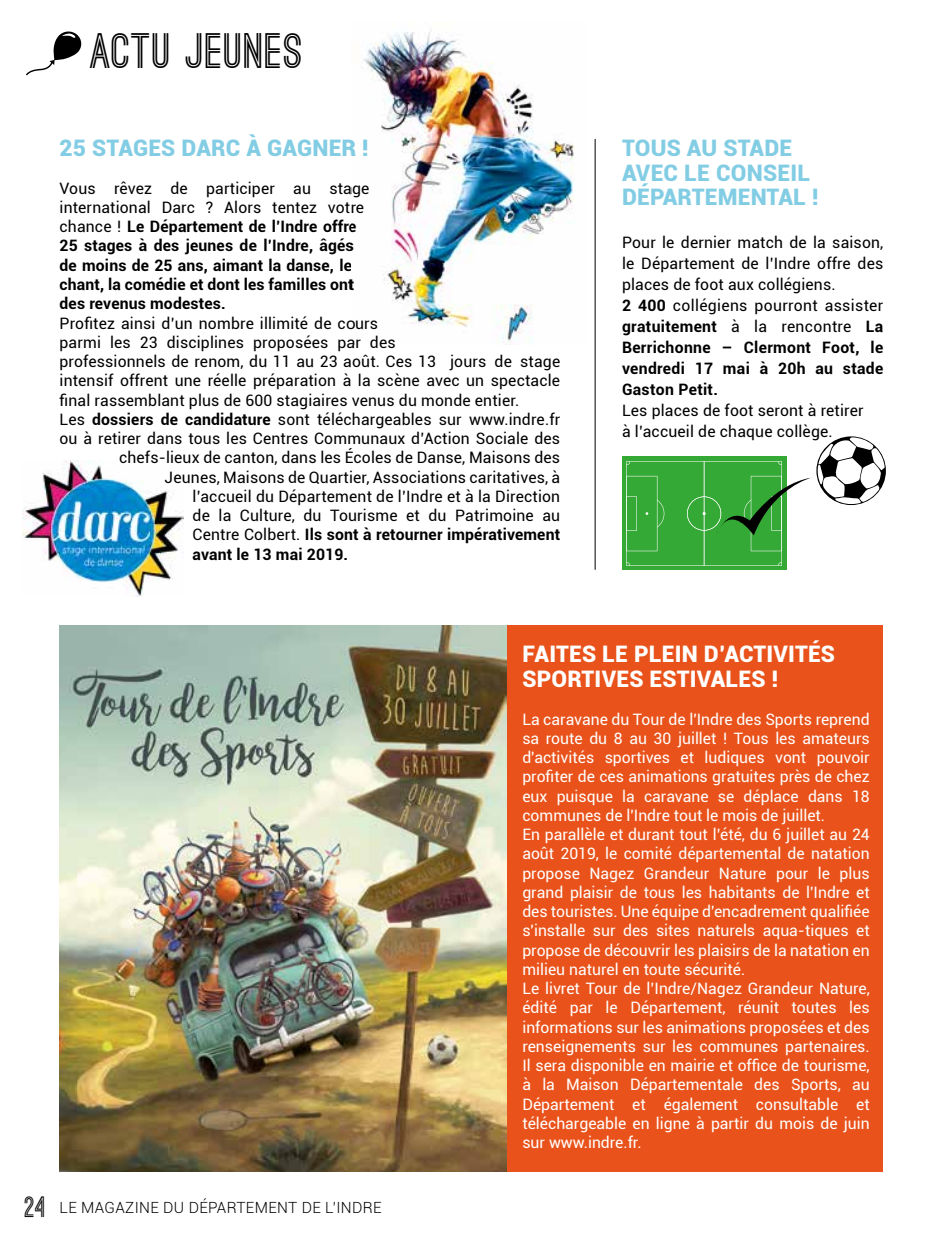
<style>
.page{position:relative;width:943px;height:1241px;background:#fff}
.page>*{position:absolute;margin:0;border:0;box-sizing:border-box;transform-origin:0 0}
.t1{font:700 47.25px "Ostrich Sans";letter-spacing:.02em;color:#000}
.t2{font:900 22.75px/24.5px "Roboto";letter-spacing:.01em;color:#82cde4}
.t3{font:900 22.75px/24.5px "Roboto";letter-spacing:.01em;color:#fff}
.t4{font:15.75px/19.2px "Roboto";color:#fff}
.t5{font:15.75px/21px "Roboto";letter-spacing:.01em;color:#000}
.t6{font:700 15.75px/19.2px "Roboto";letter-spacing:.01em;color:#000}
.t7{font:300 15.4px "Roboto";letter-spacing:.02em;color:#000}
.s1{font-weight:400}
.s2{font-weight:700}
.s3{font-family:"Ostrich Sans";font-weight:700;font-size:28px}
</style>
<div class="page">
<div style="left:60px;top:625px;width:823px;height:546px;background:#e9531b"></div>
<img style="left:60px;top:625px;width:447px;height:546px">
<img style="left:23px;top:460px;width:161px;height:136px">
<svg style="left:26px;top:31px;width:56px;height:44px"></svg>
<hr style="left:594px;top:139px;width:1px;height:430px;background:#000">
<img style="left:361px;top:32px;width:213px;height:313px">
<div style="left:621px;top:456px;width:165px;height:113px;background:#35a936"></div>
<svg style="left:817px;top:437px;width:67px;height:67px"></svg>
<svg style="left:626px;top:461px;width:185px;height:104px"></svg>
<h1 class="t1" style="left:89px;top:33px;width:215px">ACTU JEUNES</h1>
<h2 class="t2" style="left:60px;top:135px;width:310px">25 STAGES DARC À GAGNER !</h2>
<p class="t6" style="left:60px;top:178px;width:311px"><span class="s1">Vous rêvez de participer au stage international Darc ? Alors tentez votre chance !</span> Le Département de l’Indre offre 25 stages à des jeunes de l’Indre, âgés de moins de 25 ans, aimant la danse, le chant, la comédie et dont les familles ont des revenus modestes.</p>
<p class="t5" style="left:60px;top:312px;width:320px">Profitez ainsi d’un nombre illimité de cours</p>
<p class="t5" style="left:60px;top:331px;width:337px">parmi les 23 disciplines proposées par des</p>
<p class="t5" style="left:60px;top:350px;width:502px">professionnels de renom, du 11 au 23 août. Ces 13 jours de stage</p>
<p class="t5" style="left:60px;top:369px;width:502px">intensif offrent une réelle préparation à la scène avec un spectacle</p>
<p class="t5" style="left:60px;top:389px;width:461px">final rassemblant plus de 600 stagiaires venus du monde entier.</p>
<p class="t5" style="left:60px;top:408px;width:502px">Les <span class="s2">dossiers de candidature</span> sont téléchargeables sur www.indre.fr</p>
<p class="t5" style="left:60px;top:427px;width:502px">ou à retirer dans tous les Centres Communaux d’Action Sociale des</p>
<p class="t5" style="left:119px;top:446px;width:442px">chefs-lieux de canton, dans les Écoles de Danse, Maisons des</p>
<p class="t5" style="left:165px;top:466px;width:397px">Jeunes, Maisons de Quartier, Associations caritatives, à</p>
<p class="t5" style="left:193px;top:485px;width:369px">l’accueil du Département de l’Indre et à la Direction</p>
<p class="t5" style="left:193px;top:504px;width:369px">de la Culture, du Tourisme et du Patrimoine au</p>
<p class="t6" style="left:193px;top:524px;width:369px"><span class="s1">Centre Colbert.</span> Ils sont à retourner impérativement</p>
<p class="t6" style="left:193px;top:543px;width:157px">avant le 13 mai 2019.</p>
<h2 class="t2" style="left:622px;top:135px;width:198px">TOUS AU STADE<br>AVEC LE CONSEIL<br>DÉPARTEMENTAL !</h2>
<p class="t5" style="left:622px;top:231px;width:263px">Pour le dernier match de la saison, le Département de l’Indre offre des places de foot aux collégiens.<br><span class="s2">2 400</span> collégiens pourront assister <span class="s2">gratuitement</span> à la rencontre <span class="s2">La<br>Berrichonne – Clermont Foot, le vendredi 17 mai à 20h au stade<br>Gaston Petit.</span></p>
<p class="t5" style="left:622px;top:399px;width:243px">Les places de foot seront à retirer à l’accueil de chaque collège.</p>
<p class="t7" style="left:25px;top:1196px;width:358px"><span class="s3">24</span> LE MAGAZINE DU DÉPARTEMENT DE L'INDRE</p>
<h2 class="t3" style="left:522px;top:641px;width:314px">FAITES LE PLEIN D’ACTIVITÉS<br>SPORTIVES ESTIVALES !</h2>
<p class="t4" style="left:522px;top:708px;width:349px">La caravane du Tour de l'Indre des Sports reprend sa route du 8 au 30 juillet ! Tous les amateurs d'activités sportives et ludiques vont pouvoir profiter de ces animations gratuites près de chez eux puisque la caravane se déplace dans 18 communes de l'Indre tout le mois de juillet.<br>En parallèle et durant tout l’été, du 6 juillet au 24 août 2019, le comité départemental de natation propose Nagez Grandeur Nature pour le plus grand plaisir de tous les habitants de l'Indre et des touristes. Une équipe d'encadrement qualifiée s'installe sur des sites naturels aqua-tiques et propose de découvrir les plaisirs de la natation en milieu naturel en toute sécurité.<br>Le livret Tour de l’Indre/Nagez Grandeur Nature, édité par le Département, réunit toutes les informations sur les animations proposées et des renseignements sur les communes partenaires.<br>Il sera disponible en mairie et office de tourisme, à la Maison Départementale des Sports, au Département et également consultable et téléchargeable en ligne à partir du mois de juin sur www.indre.fr.</p>
</div>
